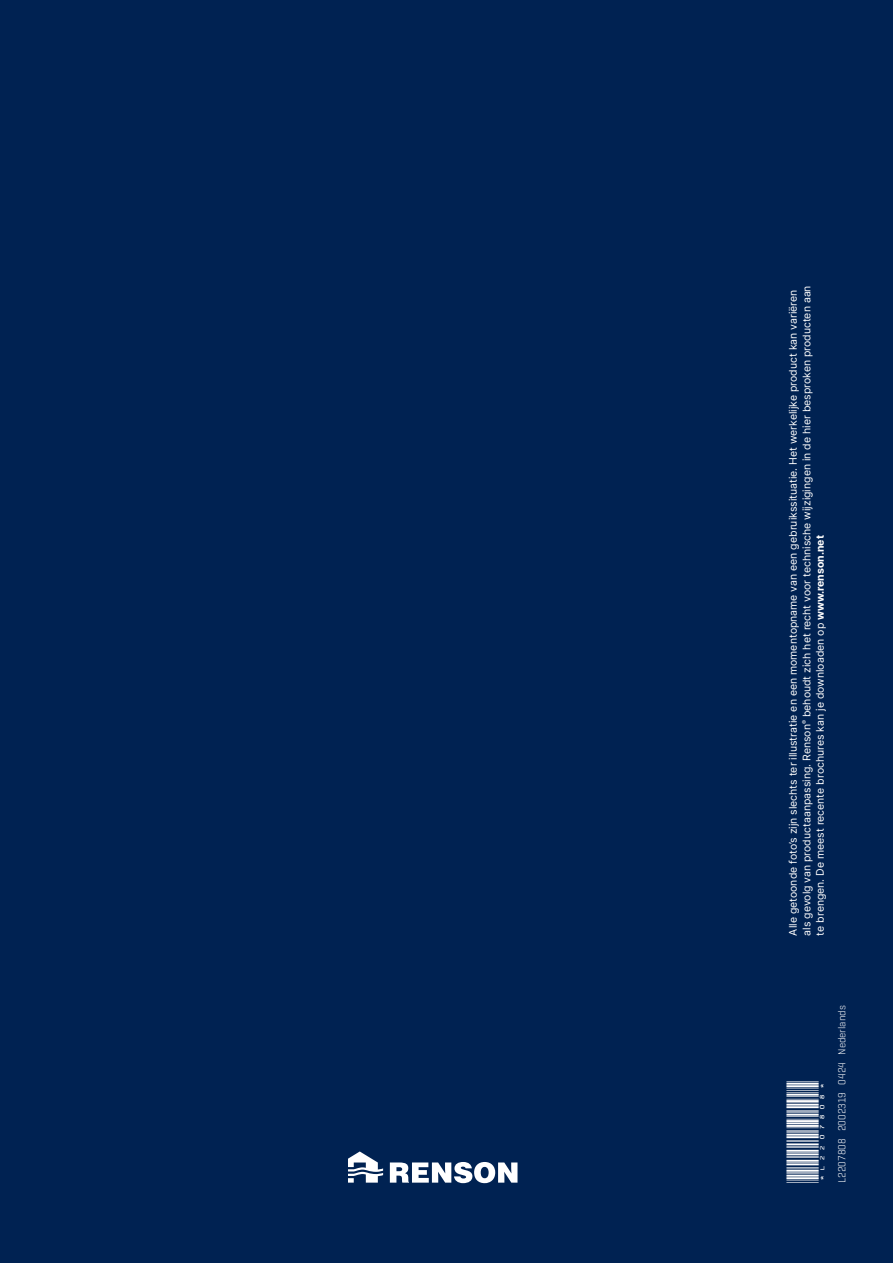
<style>
.page{position:relative;width:893px;height:1263px;background:#002252}
.page>*{position:absolute;margin:0;border:0;box-sizing:border-box;transform-origin:0 0}
.t1{font:10.5px/13.5px "Inter";color:#fff}
.t2{font:300 10.5px "Geogrotesque";color:#fff}
.t3{font:10.5px "ID Automation HC39 M";color:#fff}
.s1{font-weight:700}
</style>
<div class="page">
<svg style="left:349px;top:1151px;width:34px;height:31px"></svg>
<svg style="left:390px;top:1162px;width:127px;height:21px"></svg>
<p class="t1" style="left:786px;top:935px;width:652px;rotate:-90deg">Alle getoonde foto’s zijn slechts ter illustratie en een momentopname van een gebruikssituatie. Het werkelijke product kan variëren als gevolg van productaanpassing. Renson<sup>®</sup> behoudt zich het recht voor technische wijzigingen in de hier besproken producten aan te brengen. De meest recente brochures kan je downloaden op <span class="s1">www.renson.net</span></p>
<p class="t3" style="left:809px;top:1183px;width:103px;rotate:-90deg">*L2207808*</p>
<p class="t2" style="left:835px;top:1183px;width:179px;rotate:-90deg">L2207808 2002319 0424 Nederlands</p>
</div>
